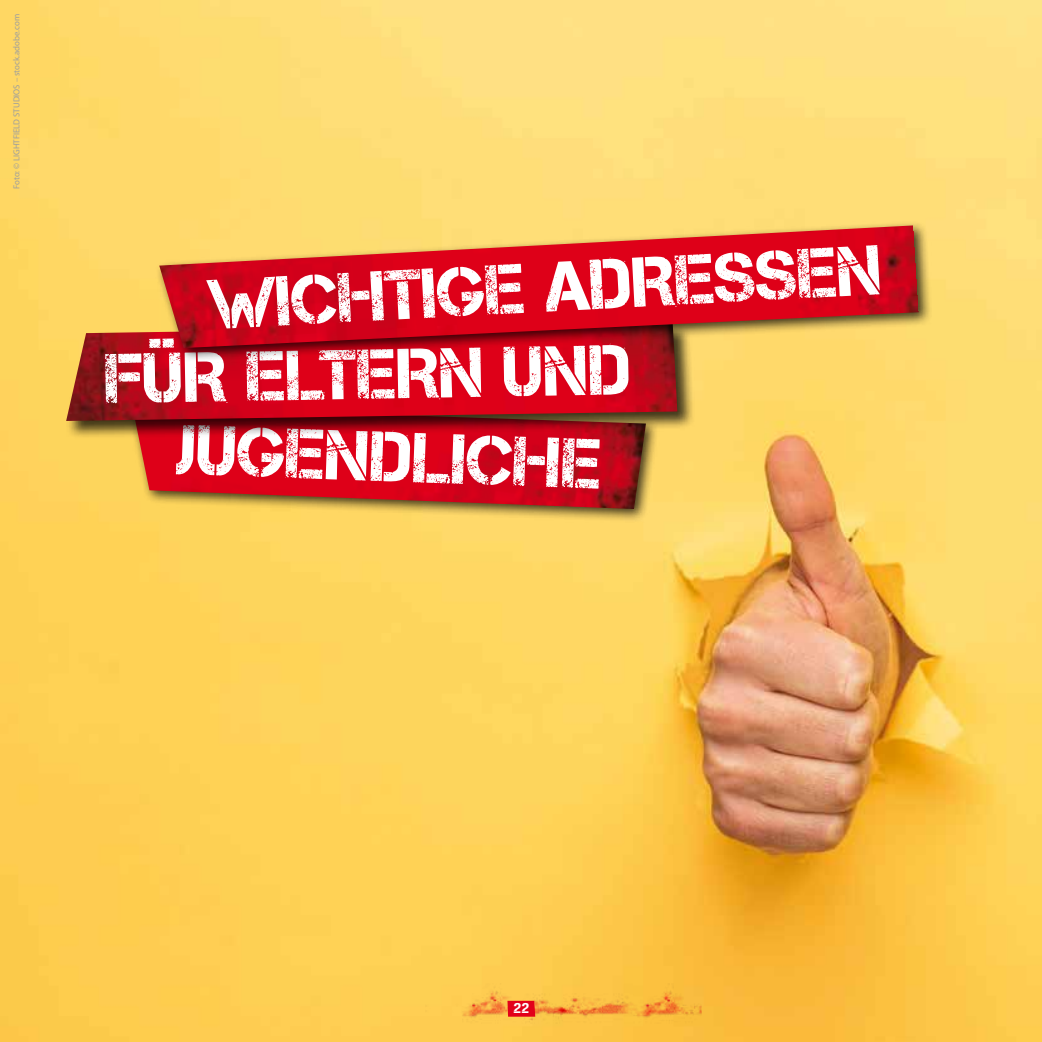
<style>
.page{position:relative;width:1042px;height:1042px;background:#fff}
.page>*{position:absolute;margin:0;border:0;box-sizing:border-box;transform-origin:0 0}
.t1{font:70.35px "Captureit";color:#fff}
.t2{font:14px "Gunplay";color:#fff}
.t3{font:8.75px "Myriad Pro";color:#9c9e9f}
</style>
<div class="page">
<img style="left:0;top:0;width:1042px;height:1042px">
<img style="left:425px;top:975px;width:277px;height:66px">
<svg style="left:507px;top:1001px;width:28px;height:15px"></svg>
<div style="left:128px;top:401px;width:532px;height:122px;background:#000;opacity:.75"></div>
<img style="left:132px;top:440px;width:514px;height:69px">
<div style="left:66px;top:323px;width:630px;height:117px;background:#000;opacity:.75"></div>
<img style="left:66px;top:324px;width:611px;height:97px">
<div style="left:155px;top:220px;width:778px;height:142px;background:#000;opacity:.75"></div>
<img style="left:159px;top:225px;width:760px;height:123px">
<p class="t3" style="left:12px;top:189px;width:177px;rotate:-90deg">Foto: © LIGHTFIELD STUDIOS – stock.adobe.com</p>
<p class="t1" style="left:205px;top:265px;width:676px;rotate:-3deg">WICHTIGE ADRESSEN</p>
<p class="t1" style="left:105px;top:339px;width:527px;rotate:-1deg">FÜR ELTERN UND</p>
<p class="t1" style="left:178px;top:410px;width:426px;rotate:2deg">JUGENDLICHE</p>
<p class="t2" style="left:513px;top:998px;width:17px">22</p>
</div>
